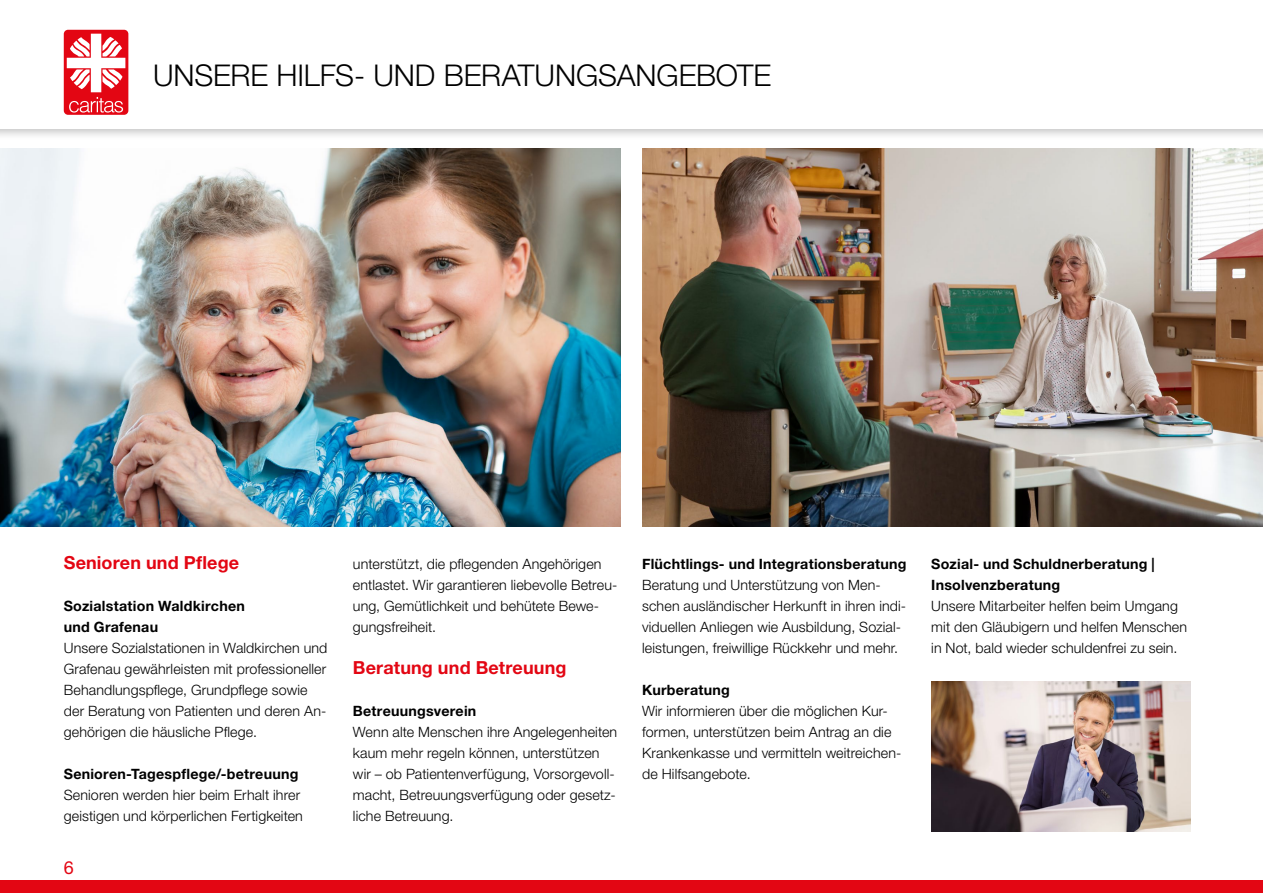
<style>
.page{position:relative;width:1263px;height:893px;background:#fff}
.page>*{position:absolute;margin:0;border:0;box-sizing:border-box;transform-origin:0 0}
.t1{font:300 30px "Helvetica Neue LT Std";letter-spacing:-.005em;color:#000}
.t2{font:700 18px "Helvetica Neue LT Std";letter-spacing:.005em;color:#e30613}
.t3{font:18px "Helvetica Neue LT Std";color:#e30613}
.t4{font:300 14.25px/21px "Helvetica Neue LT Std";letter-spacing:.01em;color:#000}
.t5{font:700 14.25px/21px "Helvetica Neue LT Std";letter-spacing:.015em;color:#000}
</style>
<div class="page">
<img style="left:0;top:149px;width:621px;height:378px">
<img style="left:642px;top:149px;width:620px;height:378px">
<img style="left:931px;top:681px;width:260px;height:150px">
<div style="left:0;top:880px;width:1263px;height:13px;background:#e30613"></div>
<div style="left:0;top:0;width:1263px;height:141px;background:#000;opacity:.25"></div>
<div style="left:0;top:0;width:1263px;height:128px;background:#fff"></div>
<div style="left:64px;top:30px;width:64px;height:85px;background:#e30613;border-radius:4px"></div>
<svg style="left:67px;top:34px;width:58px;height:79px"></svg>
<h1 class="t1" style="left:153px;top:56px;width:620px">UNSERE HILFS- UND BERATUNGSANGEBOTE</h1>
<p class="t2" style="left:64px;top:551px;width:177px">Senioren und Pflege</p>
<p class="t5" style="left:64px;top:595px;width:183px">Sozialstation Waldkirchen und Grafenau</p>
<p class="t4" style="left:64px;top:637px;width:265px">Unsere Sozialstationen in Waldkirchen und Grafenau gewährleisten mit professioneller Behandlungspflege, Grundpflege sowie der Beratung von Patienten und deren An&shy;gehörigen die häusliche Pflege.</p>
<p class="t5" style="left:64px;top:763px;width:236px">Senioren-Tagespflege/-betreuung</p>
<p class="t4" style="left:64px;top:784px;width:241px">Senioren werden hier beim Erhalt ihrer geistigen und körperlichen Fertigkeiten</p>
<p class="t3" style="left:64px;top:857px;width:12px">6</p>
<p class="t4" style="left:353px;top:553px;width:266px">unterstützt, die pflegenden Angehörigen entlastet. Wir garantieren liebevolle Betreu&shy;ung, Gemütlichkeit und behütete Bewe&shy;gungsfreiheit.</p>
<p class="t2" style="left:353px;top:656px;width:215px">Beratung und Betreuung</p>
<p class="t5" style="left:353px;top:700px;width:125px">Betreuungsverein</p>
<p class="t4" style="left:353px;top:721px;width:266px">Wenn alte Menschen ihre Angelegenheiten kaum mehr regeln können, unterstützen wir – ob Patientenverfügung, Vorsorgevoll&shy;macht, Betreuungsverfügung oder gesetz&shy;liche Betreuung.</p>
<p class="t5" style="left:642px;top:553px;width:266px">Flüchtlings- und Integrationsberatung</p>
<p class="t4" style="left:642px;top:574px;width:265px">Beratung und Unterstützung von Men&shy;schen ausländischer Herkunft in ihren indi&shy;viduellen Anliegen wie Ausbildung, Sozial&shy;leistungen, freiwillige Rückkehr und mehr.</p>
<p class="t5" style="left:642px;top:679px;width:89px">Kurberatung</p>
<p class="t4" style="left:642px;top:700px;width:261px">Wir informieren über die möglichen Kur&shy;formen, unterstützen beim Antrag an die Krankenkasse und vermitteln weitreichen&shy;de Hilfsangebote.</p>
<p class="t5" style="left:931px;top:553px;width:225px">Sozial- und Schuldnerberatung |<br>Insolvenzberatung</p>
<p class="t4" style="left:931px;top:595px;width:257px">Unsere Mitarbeiter helfen beim Umgang mit den Gläubigern und helfen Menschen in Not, bald wieder schuldenfrei zu sein.</p>
</div>
